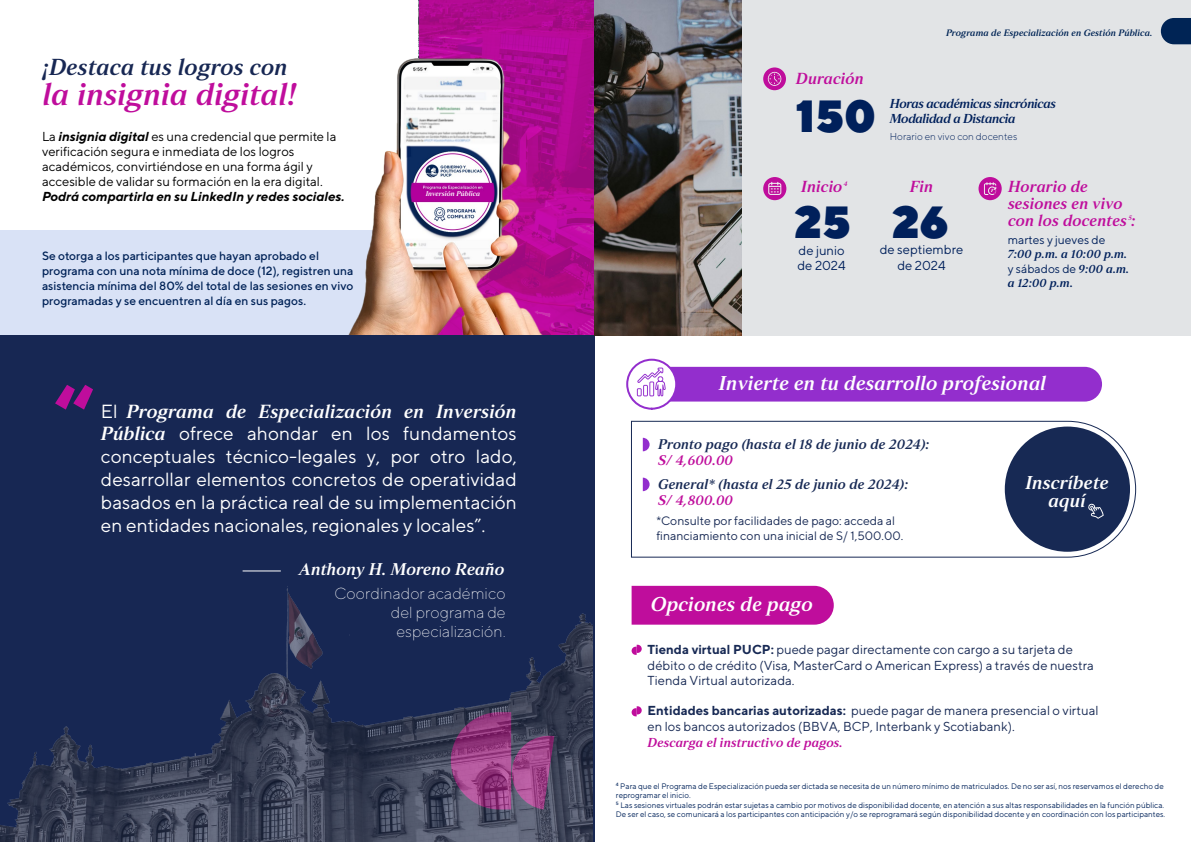
<style>
.page{position:relative;width:1191px;height:842px;background:#fff}
.page>*{position:absolute;margin:0;border:0;box-sizing:border-box;transform-origin:0 0}
.t1{font:800 82.6px "TT Norms";color:#bf0d9c}
.t2{font:900 45px "TT Norms";color:#00205b}
.t3{font:31.1px "Strato Pro Demi Bold It";color:#bf0d9c}
.t4{font:23.2px "Strato Pro Demi Bold It";color:#172753}
.t5{font:20px "Strato Pro Demi Bold It";color:#fff}
.t6{font:19px/22.8px "TT Norms";color:#fff;text-align:justify}
.t7{font:19px "Strato Pro Demi Bold It";color:#fff}
.t8{font:18.6px/18px "Strato Pro Demi Bold It";color:#fff;text-align:center}
.t9{font:17px "Strato Pro Demi Bold It";color:#fff}
.t10{font:16px/17px "Strato Pro Demi Bold It";color:#bf0d9c}
.t11{font:200 16px/19.2px "TT Norms";color:#fff;text-align:right}
.t12{font:14px "Strato Pro Demi Bold It";color:#172954}
.t13{font:14px "Strato Pro Demi Bold It";color:#bf0d9c}
.t14{font:13px/15.6px "TT Norms";color:#172954}
.t15{font:13px/15px "TT Norms";color:#000}
.t16{font:13px/15.6px "Strato Pro Demi Bold It";letter-spacing:-.04em;color:#00205b}
.t17{font:italic 700 13px "TT Norms";color:#000}
.t18{font:13px/15.6px "TT Norms";color:#00205b}
.t19{font:13px "Strato Pro Demi Bold It";color:#bf0d9c}
.t20{font:12.2px/14.7px "TT Norms";color:#172954}
.t21{font:500 12px/15px "TT Norms";color:#002257}
.t22{font:12px "TT Norms";color:#00205b}
.t23{font:12px "Strato Pro Demi Bold It";color:#00205b}
.t24{font:300 10px "TT Norms";color:#00205b}
.t25{font:9.3px "Strato Pro Demi Bold It";color:#002455}
.t26{font:8px/9.6px "TT Norms";color:#05265c}
.t27{font:6.9px "Strato Pro Demi Bold It";color:#fff}
.t28{font:6.5px "Strato Pro Demi Bold It";color:#bf0d9c}
.s1{font-weight:700;font-style:italic}
.s2{font-family:"TT Norms"}
.s3{font-family:"Strato Pro Demi Bold It"}
.s4{font-weight:700}
</style>
<div class="page">
<div style="left:739px;top:0;width:452px;height:335px;background:#e2e4e6"></div>
<img style="left:594px;top:0;width:147px;height:335px">
<svg style="left:419px;top:0;width:175px;height:335px;background:#b00a91"></svg>
<div style="left:0;top:230px;width:421px;height:105px;background:#d9e2f6"></div>
<img style="left:348px;top:58px;width:238px;height:277px">
<svg style="left:631px;top:645px;width:10px;height:10px"></svg>
<svg style="left:631px;top:706px;width:10px;height:10px"></svg>
<div style="left:631px;top:586px;width:202px;height:39px;background:#bf0d9c"></div>
<div style="left:0;top:335px;width:594px;height:507px;background:#172753"></div>
<div style="left:978px;top:177px;width:23px;height:23px;background:#bf0d9c;border-radius:50%"></div>
<svg style="left:984px;top:182px;width:12px;height:13px"></svg>
<svg style="left:763px;top:67px;width:23px;height:23px"></svg>
<svg style="left:768px;top:72px;width:13px;height:14px"></svg>
<div style="left:763px;top:177px;width:23px;height:23px;background:#bf0d9c;border-radius:50%"></div>
<svg style="left:768px;top:182px;width:13px;height:13px"></svg>
<svg style="left:1160px;top:18px;width:31px;height:26px"></svg>
<svg style="left:631px;top:420px;width:505px;height:138px"></svg>
<div style="left:1004px;top:427px;width:126px;height:125px;background:#172954;border-radius:50%"></div>
<svg style="left:1088px;top:503px;width:15px;height:16px"></svg>
<div style="left:633px;top:367px;width:469px;height:35px;background:#932ecd;border-radius:17px"></div>
<svg style="left:626px;top:359px;width:51px;height:51px"></svg>
<svg style="left:643px;top:438px;width:6px;height:13px"></svg>
<svg style="left:643px;top:478px;width:6px;height:13px"></svg>
<svg style="left:637px;top:368px;width:29px;height:28px"></svg>
<img style="left:0;top:570px;width:593px;height:272px">
<div style="left:427px;top:192px;width:51px;height:7px;background:#b1009c"></div>
<h3 class="t4" style="left:43px;top:53px;width:246px">¡Destaca tus logros con</h3>
<h3 class="t3" style="left:43px;top:75px;width:255px">la insignia digital!</h3>
<h3 class="t15" style="left:42px;top:129px;width:296px">La <span class="s1">insignia digital</span> es una credencial que permite la verificación segura e inmediata de los logros académicos, convirtiéndose en una forma ágil y accesible de validar su formación en la era digital.</h3>
<h3 class="t17" style="left:42px;top:188px;width:304px">Podrá compartirla en su LinkedIn y redes sociales.</h3>
<h3 class="t21" style="left:42px;top:248px;width:313px">Se otorga a los participantes que hayan aprobado el programa con una nota mínima de doce (12), registren una asistencia mínima del 80% del total de las sesiones en vivo programadas y se encuentren al día en sus pagos.</h3>
<p class="t27" style="left:426px;top:189px;width:56px">Inversión Pública</p>
<h1 class="t1" style="left:53px;top:362px;width:43px">“</h1>
<h3 class="t7" style="left:101px;top:399px;width:417px"><span class="s2">El</span> Programa de Especialización en Inversión</h3>
<p class="t6" style="left:101px;top:422px;width:417px"><span class="s3">Pública</span> ofrece ahondar en los fundamentos conceptuales técnico-legales y, por otro lado, desarrollar elementos concretos de operatividad basados en la práctica real de su implementación en entidades nacionales, regionales y locales”.</p>
<h3 class="t9" style="left:299px;top:558px;width:207px">Anthony H. Moreno Reaño</h3>
<h3 class="t11" style="left:335px;top:583px;width:173px">Coordinador académico del programa de especialización.</h3>
<h3 class="t10" style="left:796px;top:70px;width:69px">Duración</h3>
<p class="t25" style="left:946px;top:27px;width:208px">Programa de Especialización en Gestión Pública.</p>
<h2 class="t2" style="left:796px;top:87px;width:82px">150</h2>
<h3 class="t16" style="left:889px;top:95px;width:168px">Horas académicas sincrónicas<br>Modalidad a Distancia</h3>
<p class="t24" style="left:889px;top:130px;width:129px">Horario en vivo con docentes</p>
<h3 class="t10" style="left:801px;top:177px;width:43px">Inicio</h3>
<p class="t28" style="left:844px;top:180px;width:5px">4</p>
<h3 class="t10" style="left:910px;top:177px;width:25px">Fin</h3>
<h3 class="t10" style="left:1008px;top:178px;width:129px">Horario de sesiones en vivo con los docentes :</h3>
<h2 class="t2" style="left:794px;top:193px;width:156px">25 26</h2>
<h3 class="t18" style="left:797px;top:242px;width:50px">de junio de 2024</h3>
<h3 class="t18" style="left:879px;top:242px;width:85px;text-align:center">de septiembre de 2024</h3>
<p class="t28" style="left:1128px;top:214px;width:5px">5</p>
<h3 class="t22" style="left:1007px;top:232px;width:99px">martes y jueves de</h3>
<h3 class="t23" style="left:1007px;top:246px;width:121px">7:00 p.m. a 10:00 p.m.</h3>
<h3 class="t22" style="left:1007px;top:261px;width:123px">y sábados de <span class="s3">9:00 a.m.</span></h3>
<h3 class="t23" style="left:1007px;top:275px;width:67px">a 12:00 p.m.</h3>
<h3 class="t5" style="left:719px;top:371px;width:329px">Invierte en tu desarrollo profesional</h3>
<h3 class="t12" style="left:658px;top:435px;width:273px">Pronto pago (hasta el 18 de junio de 2024):</h3>
<h3 class="t13" style="left:658px;top:452px;width:76px">S/ 4,600.00</h3>
<h3 class="t12" style="left:658px;top:475px;width:252px">General* (hasta el 25 de junio de 2024):</h3>
<h3 class="t13" style="left:658px;top:491px;width:77px">S/ 4,800.00</h3>
<h3 class="t20" style="left:656px;top:513px;width:248px">*Consulte por facilidades de pago: acceda al financiamiento con una inicial de S/ 1,500.00.</h3>
<h3 class="t5" style="left:651px;top:592px;width:164px">Opciones de pago</h3>
<h3 class="t8" style="left:1025px;top:473px;width:85px">Inscríbete aquí</h3>
<h3 class="t14" style="left:647px;top:641px;width:448px"><span class="s4">Tienda virtual PUCP:</span> puede pagar directamente con cargo a su tarjeta de débito o de crédito (Visa, MasterCard o American Express) a través de nuestra<br>Tienda Virtual autorizada.</h3>
<h3 class="t14" style="left:647px;top:703px;width:452px"><span class="s4">Entidades bancarias autorizadas:</span> puede pagar de manera presencial o virtual en los bancos autorizados (BBVA, BCP, Interbank y Scotiabank).</h3>
<h3 class="t19" style="left:647px;top:734px;width:197px">Descarga el instructivo de pagos.</h3>
<p class="t26" style="left:616px;top:781px;width:551px"><sup>4</sup> Para que el Programa de Especialización pueda ser dictada se necesita de un número mínimo de matriculados. De no ser así, nos reservamos el derecho de reprogramar el inicio.<br><sup>5</sup> Las sesiones virtuales podrán estar sujetas a cambio por motivos de disponibilidad docente, en atención a sus altas responsabilidades en la función pública.<br>De ser el caso, se comunicará a los participantes con anticipación y/o se reprogramará según disponibilidad docente y en coordinación con los participantes.</p>
</div>
